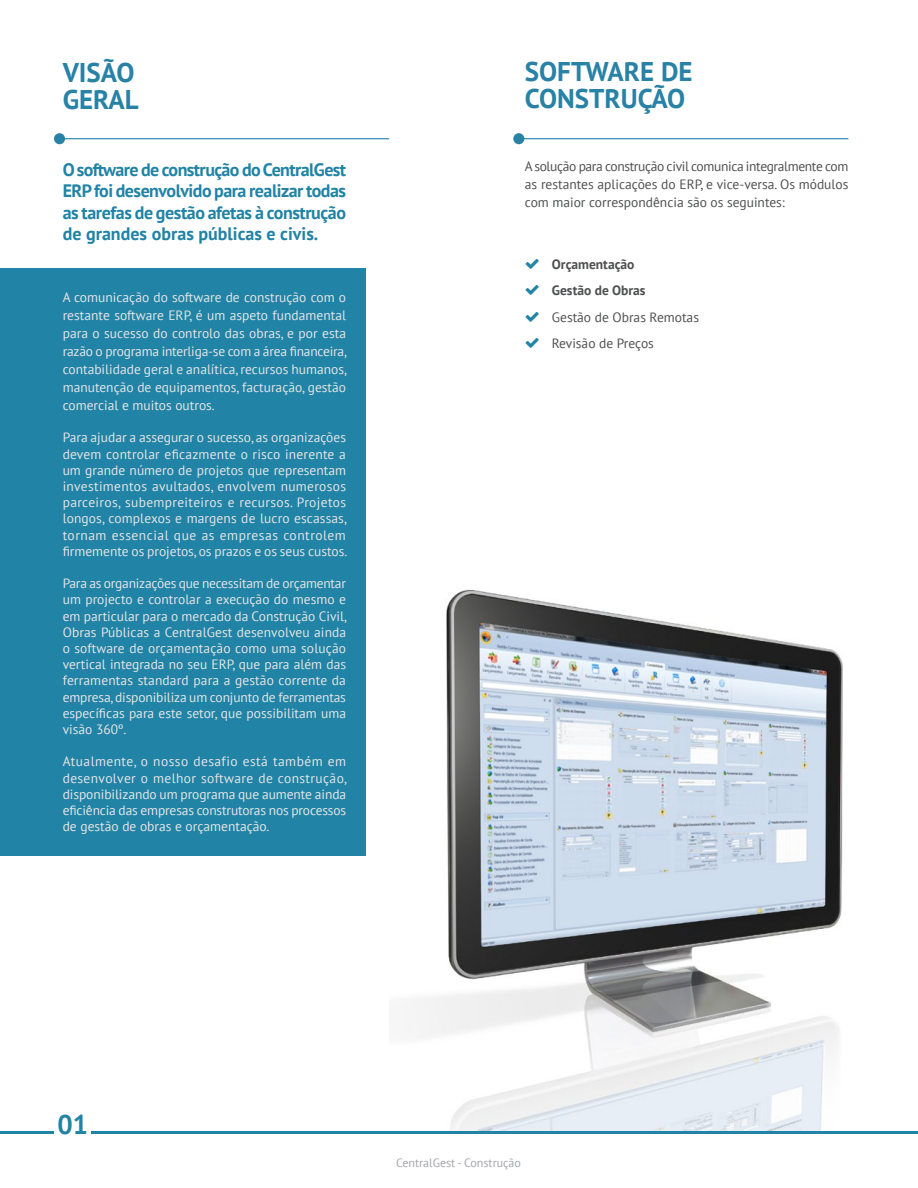
<style>
.page{position:relative;width:918px;height:1188px;background:#fff}
.page>*{position:absolute;margin:0;border:0;box-sizing:border-box;transform-origin:0 0}
.t1{font:700 27px "PT Sans";color:#2882a5}
.t2{font:700 27px "PT Sans";color:#2183a5}
.t3{font:700 18px/21.6px "PT Sans";color:#2183a5;text-align:justify}
.t4{font:13.5px/16.2px "PT Sans";color:#e6e6e6;text-align:justify}
.t5{font:13.5px/18px "PT Sans";color:#4e4f50;text-align:justify}
.t6{font:700 13.5px "PT Sans";color:#4e4f50}
.t7{font:12px "PT Sans";color:#a4a5a9}
</style>
<div class="page">
<img style="left:408px;top:589px;width:435px;height:542px">
<hr style="left:0;top:1131px;width:918px;height:3px;background:#2183a5">
<div style="left:54px;top:1105px;width:37px;height:30px;background:#fff"></div>
<div style="left:0;top:268px;width:366px;height:588px;background:#2183a5"></div>
<hr style="left:519px;top:138px;width:329px;height:1px;background:#2183a5">
<div style="left:513px;top:133px;width:11px;height:11px;background:#2882a5;border-radius:50%"></div>
<hr style="left:60px;top:138px;width:329px;height:1px;background:#2183a5">
<div style="left:54px;top:133px;width:11px;height:11px;background:#2882a5;border-radius:50%"></div>
<p class="t1" style="left:63px;top:54px;width:73px">VISÃO</p>
<p class="t1" style="left:63px;top:81px;width:78px">GERAL</p>
<p class="t3" style="left:63px;top:158px;width:285px">O software de construção do CentralGest ERP foi desenvolvido para realizar todas as tarefas de gestão afetas à construção de grandes obras públicas e civis.</p>
<p class="t4" style="left:63px;top:288px;width:286px;line-height:18px">A comunicação do software de construção com o restante software ERP, é um aspeto fundamental para o sucesso do controlo das obras, e por esta razão o programa interliga-se com a área financeira, contabilidade geral e analítica, recursos humanos, manutenção de equipamentos, facturação, gestão comercial e muitos outros.</p>
<p class="t4" style="left:63px;top:429px;width:286px">Para ajudar a assegurar o sucesso, as organizações devem controlar eficazmente o risco inerente a um grande número de projetos que representam investimentos avultados, envolvem numerosos parceiros, subempreiteiros e recursos. Projetos longos, complexos e margens de lucro escassas, tornam essencial que as empresas controlem firmemente os projetos, os prazos e os seus custos.</p>
<p class="t4" style="left:63px;top:575px;width:286px">Para as organizações que necessitam de orçamentar um projecto e controlar a execução do mesmo e em particular para o mercado da Construção Civil, Obras Públicas a CentralGest desenvolveu ainda o software de orçamentação como uma solução vertical integrada no seu ERP, que para além das ferramentas standard para a gestão corrente da empresa, disponibiliza um conjunto de ferramentas específicas para este setor, que possibilitam uma visão 360º.</p>
<p class="t4" style="left:63px;top:753px;width:286px">Atualmente, o nosso desafio está também em desenvolver o melhor software de construção, disponibilizando um programa que aumente ainda eficiência das empresas construtoras nos processos de gestão de obras e orçamentação.</p>
<p class="t1" style="left:525px;top:54px;width:169px">SOFTWARE DE</p>
<p class="t1" style="left:525px;top:81px;width:162px">CONSTRUÇÃO</p>
<p class="t5" style="left:525px;top:157px;width:325px">A solução para construção civil comunica integralmente com as restantes aplicações do ERP, e vice-versa. Os módulos com maior correspondência são os seguintes:</p>
<p class="t6" style="left:552px;top:255px;width:84px">Orçamentação</p>
<p class="t6" style="left:552px;top:282px;width:95px">Gestão de Obras</p>
<p class="t5" style="left:552px;top:308px;width:149px">Gestão de Obras Remotas</p>
<p class="t5" style="left:552px;top:334px;width:104px">Revisão de Preços</p>
<p class="t2" style="left:58px;top:1107px;width:32px">01</p>
<p class="t7" style="left:396px;top:1155px;width:126px">CentralGest - Construção</p>
</div>
